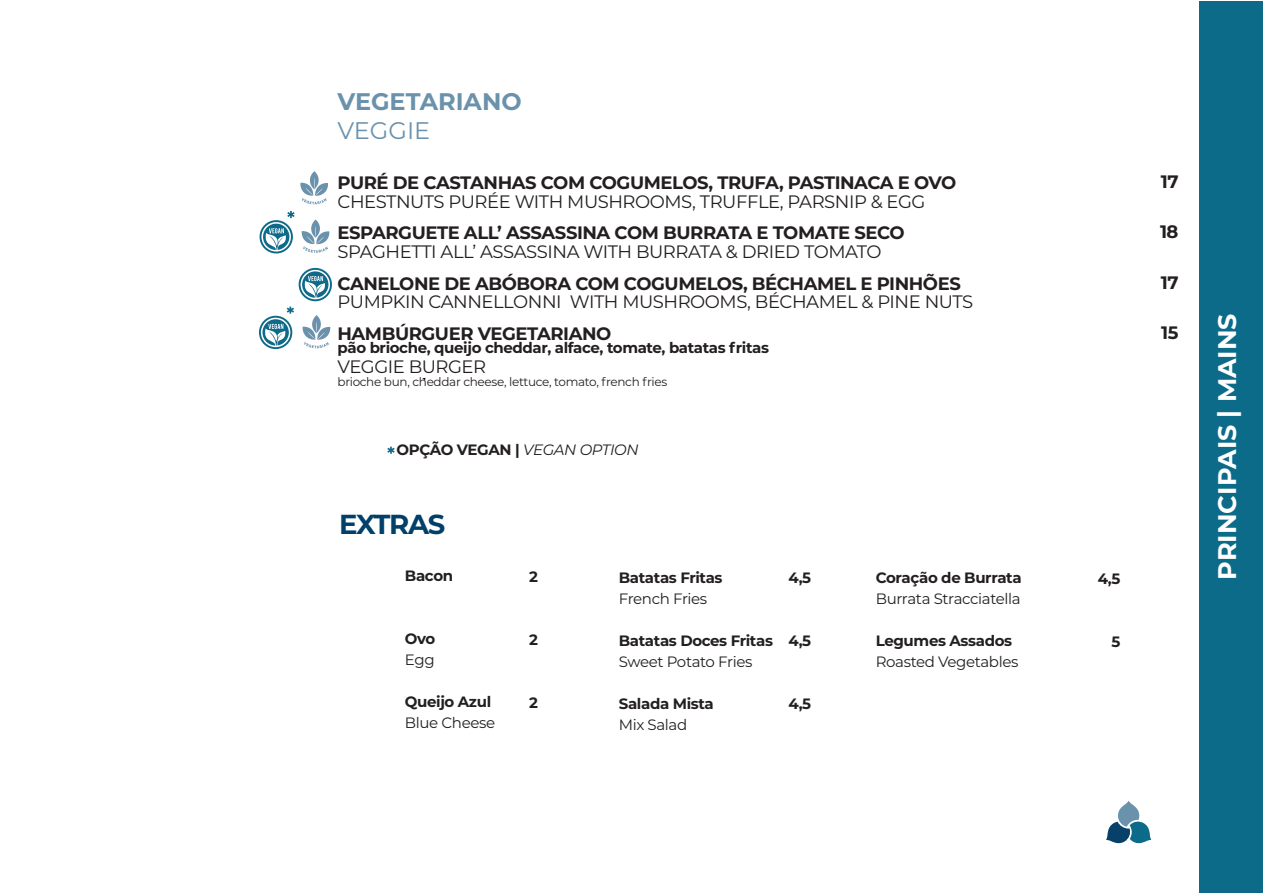
<style>
.page{position:relative;width:1263px;height:893px;background:#fff}
.page>*{position:absolute;margin:0;border:0;box-sizing:border-box;transform-origin:0 0}
.t1{font:700 27.45px "Montserrat";letter-spacing:-.05em;color:#004069}
.t2{font:700 25.5px "Montserrat";color:#fff}
.t3{font:700 24px "Montserrat";color:#6a92ac}
.t4{font:24px "Montserrat";color:#6a92ac}
.t5{font:700 18px "Montserrat";letter-spacing:-.025em;color:#231f20}
.t6{font:18px "Montserrat";letter-spacing:-.025em;color:#231f20}
.t7{font:700 15px "Montserrat";letter-spacing:-.025em;color:#231f20}
.t8{font:15px "Montserrat";letter-spacing:-.025em;color:#231f20}
.t9{font:12px "Montserrat";letter-spacing:-.025em;color:#231f20}
.s1{font-weight:400;font-style:italic}
</style>
<div class="page">
<svg style="left:387px;top:447px;width:8px;height:7px"></svg>
<div style="left:1199px;top:2px;width:64px;height:891px;background:#0d6b8a"></div>
<svg style="left:1106px;top:801px;width:45px;height:43px"></svg>
<svg style="left:302px;top:315px;width:29px;height:33px"></svg>
<svg style="left:259px;top:307px;width:35px;height:42px"></svg>
<svg style="left:299px;top:268px;width:33px;height:33px"></svg>
<svg style="left:301px;top:220px;width:29px;height:33px"></svg>
<svg style="left:260px;top:211px;width:35px;height:42px"></svg>
<svg style="left:300px;top:171px;width:28px;height:33px"></svg>
<h3 class="t3" style="left:338px;top:84px;width:186px">VEGETARIANO</h3>
<h3 class="t4" style="left:338px;top:114px;width:94px">VEGGIE</h3>
<p class="t5" style="left:338px;top:170px;width:620px">PURÉ DE CASTANHAS COM COGUMELOS, TRUFA, PASTINACA E OVO</p>
<p class="t6" style="left:338px;top:189px;width:589px">CHESTNUTS PURÉE WITH MUSHROOMS, TRUFFLE, PARSNIP &amp; EGG</p>
<p class="t5" style="left:338px;top:220px;width:569px">ESPARGUETE ALL’ ASSASSINA COM BURRATA E TOMATE SECO</p>
<p class="t6" style="left:338px;top:239px;width:546px">SPAGHETTI ALL’ ASSASSINA WITH BURRATA &amp; DRIED TOMATO</p>
<p class="t5" style="left:338px;top:270px;width:625px">CANELONE DE ABÓBORA COM COGUMELOS, BÉCHAMEL E PINHÕES</p>
<p class="t6" style="left:338px;top:290px;width:637px">PUMPKIN CANNELLONNI WITH MUSHROOMS, BÉCHAMEL &amp; PINE NUTS</p>
<p class="t5" style="left:338px;top:321px;width:275px">HAMBÚRGUER VEGETARIANO</p>
<p class="t7" style="left:338px;top:337px;width:433px">pão brioche, queijo cheddar, alface, tomate, batatas fritas</p>
<p class="t6" style="left:338px;top:354px;width:150px">VEGGIE BURGER</p>
<p class="t9" style="left:338px;top:373px;width:331px">brioche bun, cheddar cheese, lettuce, tomato, french fries</p>
<p class="t7" style="left:396px;top:439px;width:244px">OPÇÃO VEGAN | <span class="s1">VEGAN OPTION</span></p>
<h1 class="t1" style="left:339px;top:504px;width:107px">EXTRAS</h1>
<p class="t7" style="left:405px;top:565px;width:50px">Bacon</p>
<p class="t7" style="left:405px;top:628px;width:32px">Ovo</p>
<p class="t8" style="left:405px;top:649px;width:31px">Egg</p>
<p class="t7" style="left:405px;top:691px;width:88px">Queijo Azul</p>
<p class="t8" style="left:405px;top:712px;width:92px">Blue Cheese</p>
<p class="t7" style="left:529px;top:566px;width:10px">2</p>
<p class="t7" style="left:529px;top:629px;width:10px">2</p>
<p class="t7" style="left:529px;top:692px;width:10px">2</p>
<p class="t7" style="left:619px;top:567px;width:105px">Batatas Fritas</p>
<p class="t8" style="left:619px;top:588px;width:90px">French Fries</p>
<p class="t7" style="left:619px;top:630px;width:156px">Batatas Doces Fritas</p>
<p class="t8" style="left:619px;top:651px;width:135px">Sweet Potato Fries</p>
<p class="t7" style="left:619px;top:693px;width:97px">Salada Mista</p>
<p class="t8" style="left:619px;top:714px;width:70px">Mix Salad</p>
<p class="t7" style="left:788px;top:567px;width:24px">4,5</p>
<p class="t7" style="left:788px;top:630px;width:24px">4,5</p>
<p class="t7" style="left:788px;top:693px;width:24px">4,5</p>
<p class="t7" style="left:876px;top:566px;width:147px">Coração de Burrata</p>
<p class="t8" style="left:876px;top:588px;width:146px">Burrata Stracciatella</p>
<p class="t7" style="left:876px;top:629px;width:138px">Legumes Assados</p>
<p class="t8" style="left:876px;top:651px;width:144px">Roasted Vegetables</p>
<p class="t7" style="left:1098px;top:567px;width:24px">4,5</p>
<p class="t7" style="left:1111px;top:630px;width:10px">5</p>
<p class="t5" style="left:1161px;top:169px;width:19px">17</p>
<p class="t5" style="left:1160px;top:219px;width:20px">18</p>
<p class="t5" style="left:1161px;top:269px;width:19px">17</p>
<p class="t5" style="left:1161px;top:319px;width:19px">15</p>
<h2 class="t2" style="left:1208px;top:580px;width:268px;rotate:-90deg">PRINCIPAIS | MAINS</h2>
</div>
